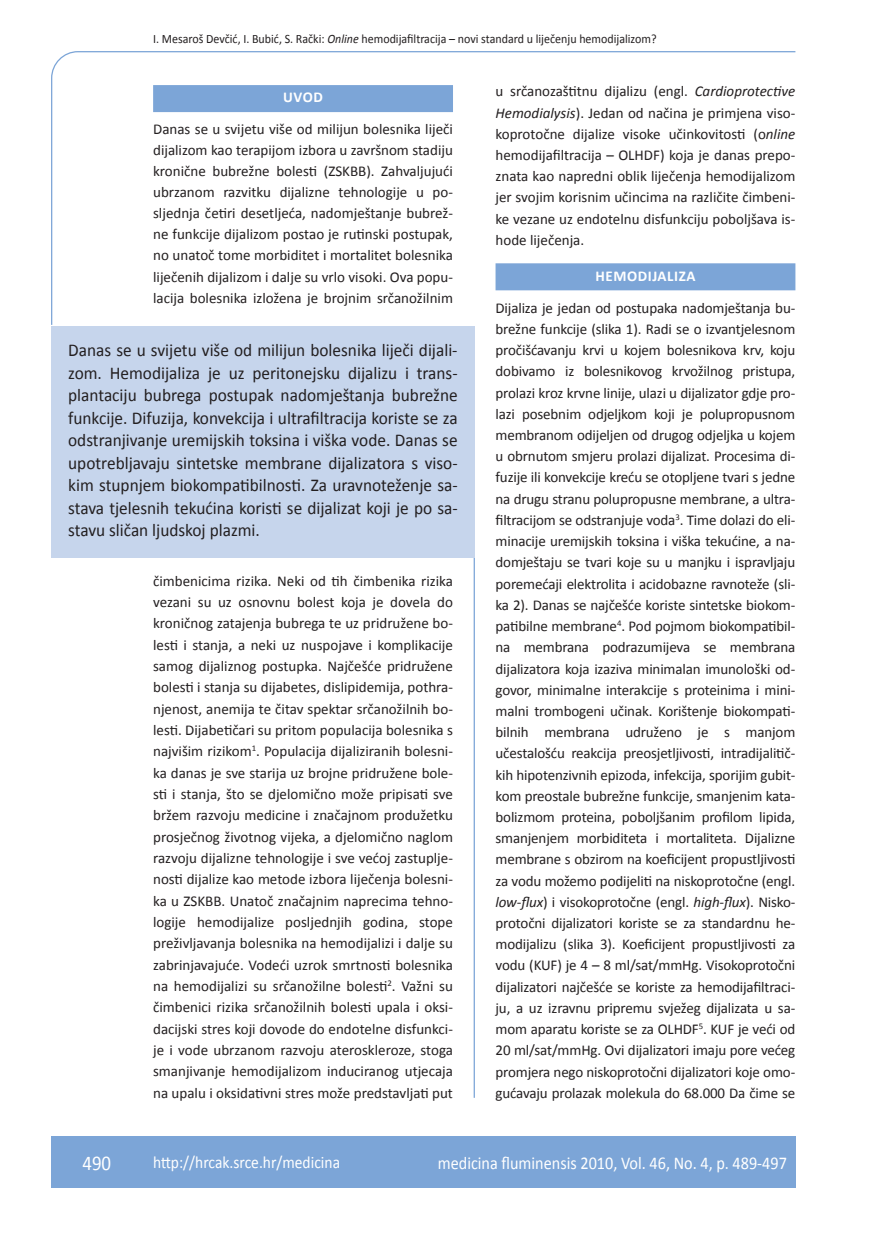
<style>
.page{position:relative;width:872px;height:1234px;background:#fff}
.page>*{position:absolute;margin:0;border:0;box-sizing:border-box;transform-origin:0 0}
.t1{font:21px "Calibri";color:#fff;scale:.9 1}
.t2{font:18px/22.5px "Calibri";color:#231f20;text-align:justify;scale:.96 1}
.t3{font:18px "Calibri";color:#fff;scale:.9 1}
.t4{font:17.25px "Calibri";color:#fff;scale:.9 1}
.t5{font:15px/21.1px "Calibri";color:#231f20;text-align:justify}
.t6{font:700 15px "Calibri";letter-spacing:.04em;color:#fff}
.t7{font:12.75px "Calibri";color:#231f20;scale:.94 1}
.s1{font-style:italic}
</style>
<div class="page">
<svg style="left:51px;top:51px;width:745px;height:274px"></svg>
<hr style="left:473px;top:557px;width:2px;height:540px;background:#7ca5d7">
<div style="left:51px;top:1135px;width:744px;height:51px;background:#7ca5d7"></div>
<div style="left:153px;top:85px;width:300px;height:27px;background:#7ca5d7"></div>
<div style="left:495px;top:263px;width:300px;height:27px;background:#7ca5d7"></div>
<div style="left:51px;top:325px;width:424px;height:232px;background:#c6d5ec"></div>
<p class="t7" style="left:153px;top:30px;width:537px">I. Mesaroš Devčić, I. Bubić, S. Rački: <span class="s1">Online</span> hemodijafiltracija – novi standard u liječenju hemodijalizom?</p>
<p class="t6" style="left:283px;top:88px;width:21px">UVOD</p>
<p class="t5" style="left:153px;top:118px;width:301px">Danas se u svijetu više od milijun bolesnika liječi dijalizom kao terapijom izbora u završnom stadiju kronične bubrežne bolesti (ZSKBB). Zahvaljujući ubrzanom razvitku dijalizne tehnologije u po&shy;sljednja četiri desetljeća, nadomještanje bubrež&shy;ne funkcije dijalizom postao je rutinski postupak, no unatoč tome morbiditet i mortalitet bolesnika liječenih dijalizom i dalje su vrlo visoki. Ova popu&shy;lacija bolesnika izložena je brojnim srčanožilnim</p>
<p class="t2" style="left:68px;top:338px;width:407px">Danas se u svijetu više od milijun bolesnika liječi dijali&shy;zom. Hemodijaliza je uz peritonejsku dijalizu i trans&shy;plantaciju bubrega postupak nadomještanja bubrežne funkcije. Difuzija, konvekcija i ultrafiltracija koriste se za odstranjivanje uremijskih toksina i viška vode. Danas se upotrebljavaju sintetske membrane dijalizatora s viso&shy;kim stupnjem biokompatibilnosti. Za uravnoteženje sa&shy;stava tjelesnih tekućina koristi se dijalizat koji je po sa&shy;stavu sličan ljudskoj plazmi.</p>
<p class="t5" style="left:153px;top:569px;width:301px">čimbenicima rizika. Neki od tih čimbenika rizika vezani su uz osnovnu bolest koja je dovela do kroničnog zatajenja bubrega te uz pridružene bo&shy;lesti i stanja, a neki uz nuspojave i komplikacije samog dijaliznog postupka. Najčešće pridružene bolesti i stanja su dijabetes, dislipidemija, pothra&shy;njenost, anemija te čitav spektar srčanožilnih bo&shy;lesti. Dijabetičari su pritom populacija bolesnika s najvišim rizikom<sup>1</sup>. Populacija dijaliziranih bolesni&shy;ka danas je sve starija uz brojne pridružene bole&shy;sti i stanja, što se djelomično može pripisati sve bržem razvoju medicine i značajnom produžetku prosječnog životnog vijeka, a djelomično naglom razvoju dijalizne tehnologije i sve većoj zastuplje&shy;nosti dijalize kao metode izbora liječenja bolesni&shy;ka u ZSKBB. Unatoč značajnim naprecima tehno&shy;logije hemodijalize posljednjih godina, stope preživljavanja bolesnika na hemodijalizi i dalje su zabrinjavajuće. Vodeći uzrok smrtnosti bolesnika na hemodijalizi su srčanožilne bolesti<sup>2</sup>. Važni su čimbenici rizika srčanožilnih bolesti upala i oksi&shy;dacijski stres koji dovode do endotelne disfunkci&shy;je i vode ubrzanom razvoju ateroskleroze, stoga smanjivanje hemodijalizom induciranog utjecaja na upalu i oksidativni stres može predstavljati put</p>
<p class="t5" style="left:495px;top:80px;width:301px">u srčanozaštitnu dijalizu (engl. <span class="s1">Cardioprotective Hemodialysis</span>). Jedan od načina je primjena viso&shy;koprotočne dijalize visoke učinkovitosti (o<span class="s1">nline </span>hemodijafiltracija – OLHDF) koja je danas prepo&shy;znata kao napredni oblik liječenja hemodijalizom jer svojim korisnim učincima na različite čimbeni&shy;ke vezane uz endotelnu disfunkciju poboljšava is&shy;hode liječenja.</p>
<p class="t6" style="left:595px;top:266px;width:102px">HEMODIJALIZA</p>
<p class="t5" style="left:495px;top:296px;width:301px">Dijaliza je jedan od postupaka nadomještanja bu&shy;brežne funkcije (slika 1). Radi se o izvantjelesnom pročišćavanju krvi u kojem bolesnikova krv, koju dobivamo iz bolesnikovog krvožilnog pristupa, prolazi kroz krvne linije, ulazi u dijalizator gdje pro&shy;lazi posebnim odjeljkom koji je polupropusnom membranom odijeljen od drugog odjeljka u kojem u obrnutom smjeru prolazi dijalizat. Procesima di&shy;fuzije ili konvekcije kreću se otopljene tvari s jedne na drugu stranu polupropusne membrane, a ultra&shy;filtracijom se odstranjuje voda<sup>3</sup>. Time dolazi do eli&shy;minacije uremijskih toksina i viška tekućine, a na&shy;domještaju se tvari koje su u manjku i ispravljaju poremećaji elektrolita i acidobazne ravnoteže (sli&shy;ka 2). Danas se najčešće koriste sintetske biokom&shy;patibilne membrane<sup>4</sup>. Pod pojmom biokompatibil&shy;na membrana podrazumijeva se membrana dijalizatora koja izaziva minimalan imunološki od&shy;govor, minimalne interakcije s proteinima i mini&shy;malni trombogeni učinak. Korištenje biokompati&shy;bilnih membrana udruženo je s manjom učestalošću reakcija preosjetljivosti, intradijalitič&shy;kih hipotenzivnih epizoda, infekcija, sporijim gubit&shy;kom preostale bubrežne funkcije, smanjenim kata&shy;bolizmom proteina, poboljšanim profilom lipida, smanjenjem morbiditeta i mortaliteta. Dijalizne membrane s obzirom na koeficijent propustljivosti za vodu možemo podijeliti na niskoprotočne (engl. <span class="s1">low-flux</span>) i visokoprotočne (engl. <span class="s1">high-flux</span>). Nisko&shy;protočni dijalizatori koriste se za standardnu he&shy;modijalizu (slika 3). Koeficijent propustljivosti za vodu (KUF) je 4 – 8 ml/sat/mmHg. Visokoprotočni dijalizatori najčešće se koriste za hemodijafiltraci&shy;ju, a uz izravnu pripremu svježeg dijalizata u sa&shy;mom aparatu koriste se za OLHDF<sup>5</sup>. KUF je veći od 20 ml/sat/mmHg. Ovi dijalizatori imaju pore većeg promjera nego niskoprotočni dijalizatori koje omo&shy;gućavaju prolazak molekula do 68.000 Da čime se</p>
<h1 class="t1" style="left:82px;top:1149px;width:33px">490</h1>
<p class="t4" style="left:153px;top:1150px;width:209px">http://hrcak.srce.hr/medicina</p>
<p class="t3" style="left:438px;top:1151px;width:389px">medicina fluminensis 2010, Vol. 46, No. 4, p. 489-497</p>
</div>
